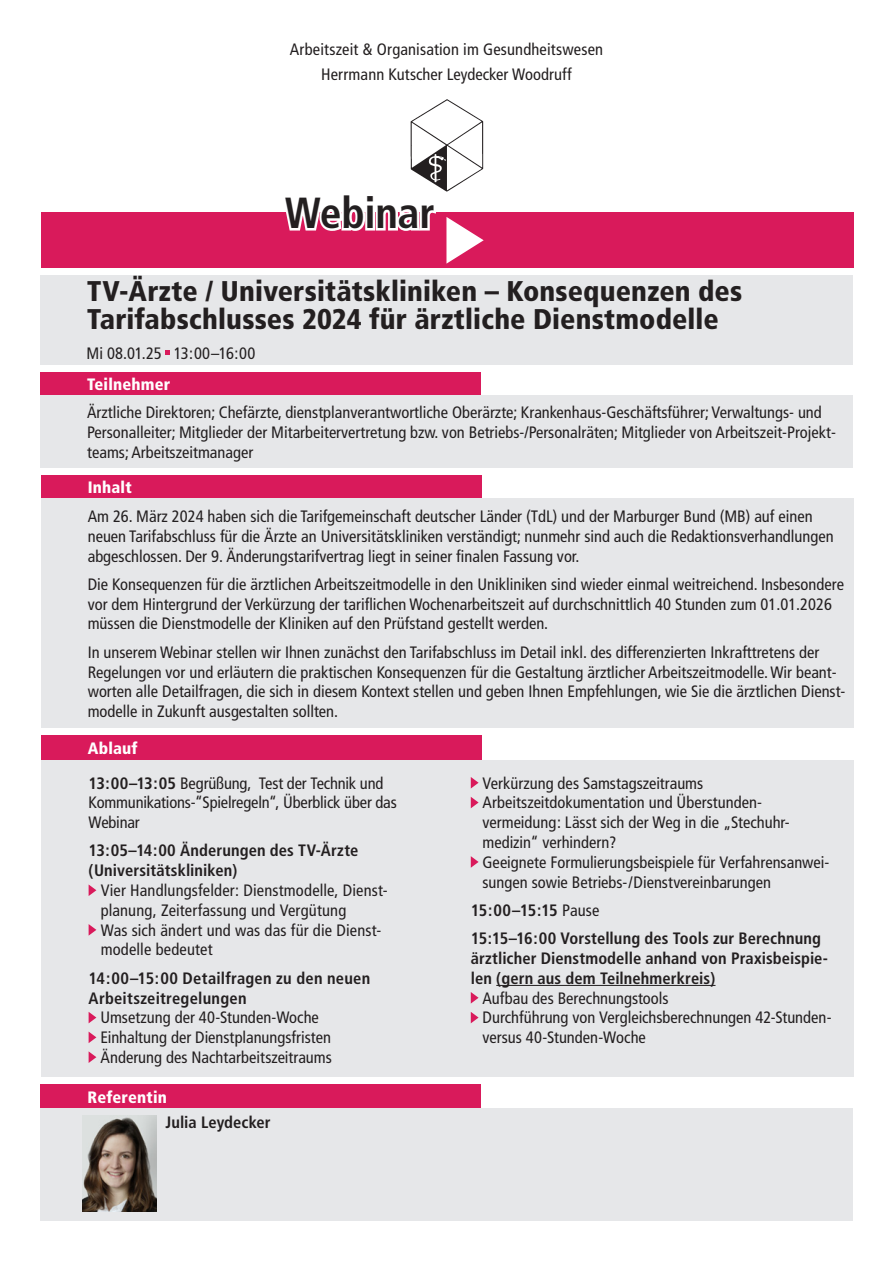
<style>
.page{position:relative;width:893px;height:1263px;background:#fff}
.page>*{position:absolute;margin:0;border:0;box-sizing:border-box;transform-origin:0 0}
.t1{font:700 condensed 43.5px "Frutiger";letter-spacing:-.005em;color:#231f20}
.t2{font:900 condensed 28.5px/28.5px "Frutiger";letter-spacing:.005em;color:#231f20}
.t3{font:condensed 16.5px/19.8px "Frutiger";color:#231f20}
.t4{font:700 condensed 16.5px/19.8px "Frutiger";letter-spacing:.005em;color:#231f20}
.t5{font:900 condensed 16.5px "Frutiger";letter-spacing:.01em;color:#fff}
.s1{font-weight:900;color:#fff}
.s2{font-weight:700}
.s3{font-weight:400}
</style>
<div class="page">
<div style="left:41px;top:212px;width:812px;height:55px;background:#d91a5b"></div>
<svg style="left:446px;top:217px;width:38px;height:47px"></svg>
<div style="left:41px;top:736px;width:440px;height:24px;background:#d91a5b"></div>
<div style="left:41px;top:760px;width:812px;height:317px;background:#e6e7e9"></div>
<svg style="left:89px;top:885px;width:7px;height:11px"></svg>
<svg style="left:89px;top:924px;width:7px;height:12px"></svg>
<svg style="left:89px;top:1012px;width:7px;height:11px"></svg>
<svg style="left:89px;top:1032px;width:7px;height:11px"></svg>
<svg style="left:89px;top:1051px;width:7px;height:12px"></svg>
<hr style="left:496px;top:985px;width:219px;height:1px;background:#231f20">
<svg style="left:471px;top:777px;width:8px;height:11px"></svg>
<svg style="left:471px;top:797px;width:8px;height:11px"></svg>
<svg style="left:471px;top:856px;width:8px;height:12px"></svg>
<svg style="left:471px;top:992px;width:8px;height:11px"></svg>
<svg style="left:471px;top:1012px;width:8px;height:11px"></svg>
<div style="left:41px;top:475px;width:440px;height:24px;background:#d91a5b"></div>
<div style="left:41px;top:499px;width:812px;height:229px;background:#e6e7e9"></div>
<img style="left:410px;top:99px;width:74px;height:92px">
<div style="left:40px;top:275px;width:813px;height:89px;background:#e6e7e9"></div>
<svg style="left:166px;top:350px;width:4px;height:5px"></svg>
<svg style="left:286px;top:212px;width:150px;height:19px;background:#f6cfdc"></svg>
<div style="left:41px;top:1085px;width:440px;height:23px;background:#d91a5b"></div>
<div style="left:41px;top:1108px;width:812px;height:113px;background:#e6e7e9"></div>
<img style="left:83px;top:1115px;width:74px;height:96px">
<div style="left:40px;top:372px;width:440px;height:23px;background:#d91a5b"></div>
<div style="left:40px;top:395px;width:813px;height:73px;background:#e6e7e9"></div>
<p class="t3" style="left:290px;top:37px;width:315px;line-height:25.5px;text-align:center">Arbeitszeit &amp; Organisation im Gesundheitswesen<br>Herrmann Kutscher Leydecker Woodruff</p>
<h1 class="t1" style="left:285px;top:187px;width:152px">Webinar</h1>
<h2 class="t2" style="left:87px;top:276px;width:657px">TV-Ärzte / Universitätskliniken – Konsequenzen des<br>Tarifabschlusses 2024 für ärztliche Dienstmodelle</h2>
<p class="t3" style="left:87px;top:343px;width:170px">Mi 08.01.25 13:00–16:00</p>
<p class="t5" style="left:87px;top:374px;width:85px">Teilnehmer</p>
<p class="t3" style="left:87px;top:402px;width:750px">Ärztliche Direktoren; Chefärzte, dienstplanverantwortliche Oberärzte; Krankenhaus-Geschäftsführer; Verwaltungs- und<br>Personalleiter; Mitglieder der Mitarbeitervertretung bzw. von Betriebs-/Personalräten; Mitglieder von Arbeitszeit-Projekt&shy;teams; Arbeitszeitmanager</p>
<p class="t5" style="left:88px;top:478px;width:46px">Inhalt</p>
<p class="t3" style="left:88px;top:506px;width:747px">Am 26. März 2024 haben sich die Tarifgemeinschaft deutscher Länder (TdL) und der Marburger Bund (MB) auf einen neuen Tarifabschluss für die Ärzte an Universitätskliniken verständigt; nunmehr sind auch die Redaktionsverhandlungen abgeschlossen. Der 9. Änderungstarifvertrag liegt in seiner finalen Fassung vor.</p>
<p class="t3" style="left:88px;top:574px;width:758px">Die Konsequenzen für die ärztlichen Arbeitszeitmodelle in den Unikliniken sind wieder einmal weitreichend. Insbesondere vor dem Hintergrund der Verkürzung der tariflichen Wochenarbeitszeit auf durchschnittlich 40 Stunden zum 01.01.2026 müssen die Dienstmodelle der Kliniken auf den Prüfstand gestellt werden.</p>
<p class="t3" style="left:88px;top:642px;width:759px">In unserem Webinar stellen wir Ihnen zunächst den Tarifabschluss im Detail inkl. des differenzierten Inkrafttretens der Regelungen vor und erläutern die praktischen Konsequenzen für die Gestaltung ärztlicher Arbeitszeitmodelle. Wir beant&shy;worten alle Detailfragen, die sich in diesem Kontext stellen und geben Ihnen Empfehlungen, wie Sie die ärztlichen Dienst&shy;modelle in Zukunft ausgestalten sollten.</p>
<p class="t3" style="left:88px;top:731px;width:297px;line-height:34.3px"><span class="s1">Ablauf<br></span><span class="s2">13:00–13:05</span> Begrüßung, Test der Technik und</p>
<p class="t3" style="left:89px;top:793px;width:310px">Kommunikations-“Spielregeln“, Überblick über das<br>Webinar</p>
<p class="t4" style="left:89px;top:841px;width:271px">13:05–14:00 Änderungen des TV-Ärzte (Universitätskliniken)</p>
<p class="t3" style="left:101px;top:880px;width:289px">Vier Handlungsfelder: Dienstmodelle, Dienst&shy;planung, Zeiterfassung und Vergütung<br>Was sich ändert und was das für die Dienst&shy;modelle bedeutet</p>
<p class="t4" style="left:89px;top:968px;width:283px">14:00–15:00 Detailfragen zu den neuen<br>Arbeitszeitregelungen</p>
<p class="t3" style="left:100px;top:1008px;width:233px">Umsetzung der 40-Stunden-Woche<br>Einhaltung der Dienstplanungsfristen<br>Änderung des Nachtarbeitszeitraums</p>
<p class="t5" style="left:88px;top:1087px;width:81px">Referentin</p>
<p class="t4" style="left:165px;top:1112px;width:107px">Julia Leydecker</p>
<p class="t3" style="left:483px;top:773px;width:348px">Verkürzung des Samstagszeitraums Arbeitszeitdokumentation und Überstunden&shy;vermeidung: Lässt sich der Weg in die „Stechuhr&shy;medizin“ verhindern?<br>Geeignete Formulierungsbeispiele für Verfahrensanwei&shy;sungen sowie Betriebs-/Dienstvereinbarungen</p>
<p class="t4" style="left:471px;top:896px;width:352px;line-height:28.3px">15:00–15:15 <span class="s3">Pause<br></span>15:15–16:00 Vorstellung des Tools zur Berechnung</p>
<p class="t4" style="left:471px;top:948px;width:359px">ärztlicher Dienstmodelle anhand von Praxisbeispie&shy;len (gern aus dem Teilnehmerkreis)</p>
<p class="t3" style="left:483px;top:988px;width:351px">Aufbau des Berechnungstools<br>Durchführung von Vergleichsberechnungen 42-Stunden&shy;versus 40-Stunden-Woche</p>
</div>
